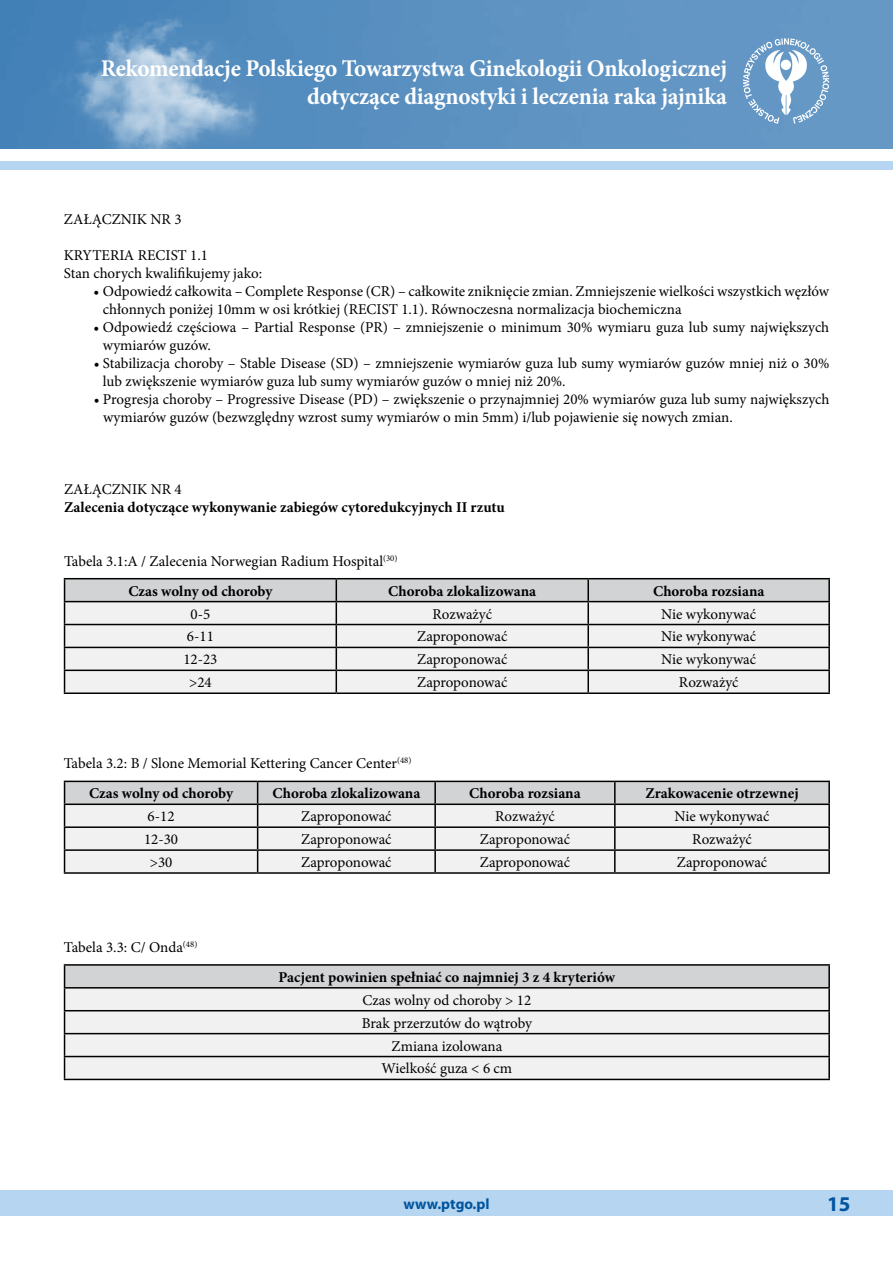
<style>
.page{position:relative;width:893px;height:1263px;background:#fff}
.page>*{position:absolute;margin:0;border:0;box-sizing:border-box;transform-origin:0 0}
.t1{font:700 24px/28.8px "Minion Pro";letter-spacing:-.01em;color:#fff;text-align:right}
.t2{font:700 21px "Myriad Pro";color:#00549e}
.t3{font:15px/18px "Minion Pro";color:#000}
.t4{font:700 15px "Minion Pro";color:#000}
.t5{font:700 15px "Myriad Pro";color:#00549e}
.s1{font-weight:700}
</style>
<div class="page">
<div style="left:0;top:162px;width:893px;height:8px;background:#b5d5f0"></div>
<img style="left:1px;top:0;width:892px;height:149px">
<img style="left:0;top:0;width:1px;height:149px">
<div style="left:0;top:1191px;width:893px;height:25px;background:#b5d5f0"></div>
<svg style="left:743px;top:38px;width:86px;height:86px"></svg>
<hr style="left:64px;top:578px;width:272px;height:1px;background:#000">
<hr style="left:336px;top:578px;width:252px;height:1px;background:#000">
<hr style="left:588px;top:578px;width:242px;height:1px;background:#000">
<hr style="left:828px;top:579px;width:2px;height:22px;background:#000">
<hr style="left:588px;top:601px;width:242px;height:1px;background:#000">
<hr style="left:828px;top:602px;width:2px;height:22px;background:#000">
<hr style="left:588px;top:624px;width:242px;height:1px;background:#000">
<hr style="left:828px;top:625px;width:2px;height:22px;background:#000">
<hr style="left:588px;top:647px;width:242px;height:1px;background:#000">
<hr style="left:828px;top:648px;width:2px;height:22px;background:#000">
<hr style="left:64px;top:692px;width:272px;height:2px;background:#000">
<svg style="left:64px;top:579px;width:765px;height:113px"></svg>
<hr style="left:336px;top:692px;width:252px;height:2px;background:#000">
<hr style="left:588px;top:670px;width:242px;height:1px;background:#000">
<hr style="left:587px;top:671px;width:2px;height:21px;background:#000">
<hr style="left:828px;top:671px;width:2px;height:21px;background:#000">
<hr style="left:588px;top:692px;width:242px;height:2px;background:#000">
<hr style="left:615px;top:781px;width:215px;height:1px;background:#000">
<hr style="left:828px;top:782px;width:2px;height:21px;background:#000">
<hr style="left:615px;top:803px;width:215px;height:2px;background:#000">
<hr style="left:828px;top:805px;width:2px;height:21px;background:#000">
<hr style="left:615px;top:826px;width:215px;height:2px;background:#000">
<hr style="left:828px;top:828px;width:2px;height:21px;background:#000">
<hr style="left:64px;top:872px;width:194px;height:2px;background:#000">
<svg style="left:64px;top:781px;width:765px;height:91px"></svg>
<hr style="left:258px;top:872px;width:177px;height:2px;background:#000">
<hr style="left:435px;top:849px;width:180px;height:2px;background:#000">
<hr style="left:434px;top:851px;width:2px;height:21px;background:#000">
<hr style="left:435px;top:872px;width:180px;height:2px;background:#000">
<hr style="left:615px;top:849px;width:215px;height:2px;background:#000">
<hr style="left:614px;top:851px;width:2px;height:21px;background:#000">
<hr style="left:828px;top:851px;width:2px;height:21px;background:#000">
<hr style="left:615px;top:872px;width:215px;height:2px;background:#000">
<div style="left:65px;top:965px;width:764px;height:23px;background:#d1d3d4"></div>
<svg style="left:65px;top:988px;width:763px;height:91px;fill:#f1f1f2"></svg>
<hr style="left:828px;top:988px;width:2px;height:22px;background:#000">
<hr style="left:64px;top:1010px;width:766px;height:1px;background:#000">
<hr style="left:828px;top:1011px;width:2px;height:22px;background:#000">
<hr style="left:64px;top:1033px;width:766px;height:1px;background:#000">
<hr style="left:828px;top:1034px;width:2px;height:22px;background:#000">
<hr style="left:64px;top:1056px;width:766px;height:1px;background:#000">
<hr style="left:828px;top:1057px;width:2px;height:22px;background:#000">
<hr style="left:64px;top:1079px;width:766px;height:1px;background:#000">
<hr style="left:64px;top:964px;width:766px;height:2px;background:#000">
<svg style="left:64px;top:966px;width:1px;height:113px"></svg>
<hr style="left:828px;top:966px;width:2px;height:21px;background:#000">
<hr style="left:64px;top:987px;width:766px;height:1px;background:#000">
<h1 class="t1" style="left:101px;top:53px;width:628px">Rekomendacje Polskiego Towarzystwa Ginekologii Onkologicznej dotyczące diagnostyki i leczenia raka jajnika</h1>
<p class="t3" style="left:64px;top:210px;width:119px">ZAŁĄCZNIK NR 3</p>
<p class="t3" style="left:64px;top:246px;width:200px">KRYTERIA RECIST 1.1<br>Stan chorych kwalifikujemy jako:</p>
<p class="t3" style="left:103px;top:282px;width:728px;text-indent:-9px">• Odpowiedź całkowita – Complete Response (CR) – całkowite zniknięcie zmian. Zmniejszenie wielkości wszystkich węzłów chłonnych poniżej 10mm w osi krótkiej (RECIST 1.1). Równoczesna normalizacja biochemiczna</p>
<p class="t3" style="left:103px;top:318px;width:728px;text-indent:-9px">• Odpowiedź częściowa – Partial Response (PR) – zmniejszenie o minimum 30% wymiaru guza lub sumy największych wymiarów guzów.</p>
<p class="t3" style="left:103px;top:354px;width:728px;text-indent:-9px">• Stabilizacja choroby – Stable Disease (SD) – zmniejszenie wymiarów guza lub sumy wymiarów guzów mniej niż o 30% lub zwiększenie wymiarów guza lub sumy wymiarów guzów o mniej niż 20%.</p>
<p class="t3" style="left:103px;top:390px;width:728px;text-indent:-9px">• Progresja choroby – Progressive Disease (PD) – zwiększenie o przynajmniej 20% wymiarów guza lub sumy największych wymiarów guzów (bezwzględny wzrost sumy wymiarów o min 5mm) i/lub pojawienie się nowych zmian.</p>
<p class="t3" style="left:64px;top:480px;width:119px">ZAŁĄCZNIK NR 4</p>
<p class="t4" style="left:64px;top:496px;width:442px">Zalecenia dotyczące wykonywanie zabiegów cytoredukcyjnych II rzutu</p>
<p class="t3" style="left:128px;top:546px;width:271px;line-height:30px;text-indent:-64px">Tabela 3.1:A / Zalecenia Norwegian Radium Hospital<sup>(30)<br></sup><span class="s1">Czas wolny od choroby</span></p>
<p class="t4" style="left:388px;top:580px;width:149px">Choroba zlokalizowana</p>
<p class="t4" style="left:653px;top:580px;width:113px">Choroba rozsiana</p>
<p class="t3" style="left:191px;top:605px;width:21px">0-5</p>
<p class="t3" style="left:433px;top:605px;width:61px">Rozważyć</p>
<p class="t3" style="left:661px;top:605px;width:96px">Nie wykonywać</p>
<p class="t3" style="left:187px;top:628px;width:28px">6-11</p>
<p class="t3" style="left:417px;top:628px;width:92px">Zaproponować</p>
<p class="t3" style="left:661px;top:628px;width:96px">Nie wykonywać</p>
<p class="t3" style="left:183px;top:651px;width:36px">12-23</p>
<p class="t3" style="left:417px;top:651px;width:92px">Zaproponować</p>
<p class="t3" style="left:661px;top:651px;width:96px">Nie wykonywać</p>
<p class="t3" style="left:189px;top:673px;width:24px">&gt;24</p>
<p class="t3" style="left:417px;top:673px;width:92px">Zaproponować</p>
<p class="t3" style="left:679px;top:673px;width:61px">Rozważyć</p>
<p class="t3" style="left:89px;top:748px;width:324px;line-height:30px;text-indent:-25px">Tabela 3.2: B / Slone Memorial Kettering Cancer Center<sup>(48)<br></sup><span class="s1">Czas wolny od choroby</span></p>
<p class="t4" style="left:272px;top:783px;width:149px">Choroba zlokalizowana</p>
<p class="t4" style="left:469px;top:783px;width:113px">Choroba rozsiana</p>
<p class="t4" style="left:645px;top:783px;width:155px">Zrakowacenie otrzewnej</p>
<p class="t3" style="left:148px;top:807px;width:28px">6-12</p>
<p class="t3" style="left:301px;top:807px;width:92px">Zaproponować</p>
<p class="t3" style="left:495px;top:807px;width:61px">Rozważyć</p>
<p class="t3" style="left:674px;top:807px;width:96px">Nie wykonywać</p>
<p class="t3" style="left:144px;top:830px;width:36px">12-30</p>
<p class="t3" style="left:301px;top:830px;width:92px">Zaproponować</p>
<p class="t3" style="left:480px;top:830px;width:92px">Zaproponować</p>
<p class="t3" style="left:692px;top:830px;width:61px">Rozważyć</p>
<p class="t3" style="left:150px;top:853px;width:24px">&gt;30</p>
<p class="t3" style="left:301px;top:853px;width:92px">Zaproponować</p>
<p class="t3" style="left:480px;top:853px;width:92px">Zaproponować</p>
<p class="t3" style="left:677px;top:853px;width:92px">Zaproponować</p>
<p class="t3" style="left:64px;top:938px;width:135px">Tabela 3.3: C/ Onda<sup>(48)</sup></p>
<p class="t4" style="left:279px;top:966px;width:338px">Pacjent powinien spełniać co najmniej 3 z 4 kryteriów</p>
<p class="t3" style="left:362px;top:988px;width:172px;line-height:23px;text-align:center">Czas wolny od choroby &gt; 12<br>Brak przerzutów do wątroby<br>Zmiana izolowana<br>Wielkość guza &lt; 6 cm</p>
<p class="t5" style="left:403px;top:1194px;width:88px">www.ptgo.pl</p>
<h2 class="t2" style="left:827px;top:1190px;width:25px">15</h2>
</div>
